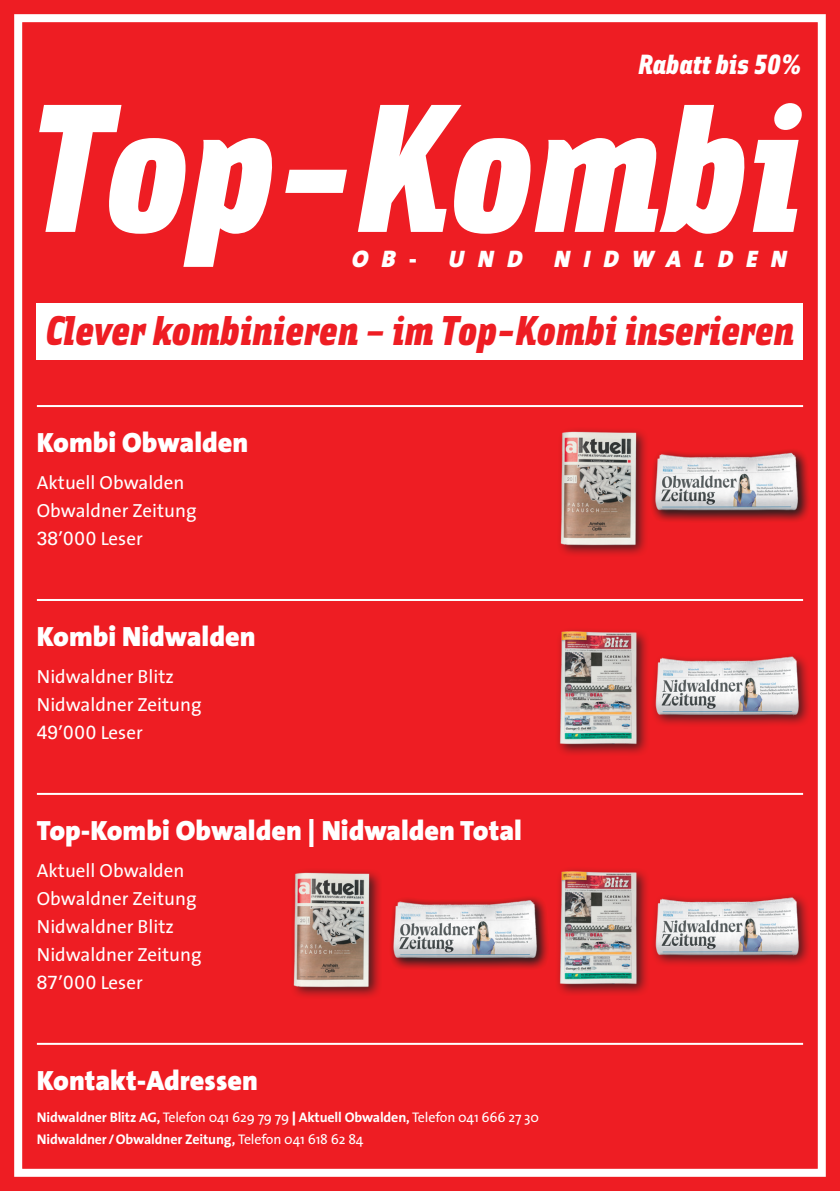
<style>
.page{position:relative;width:840px;height:1191px;background:#fff}
.page>*{position:absolute;margin:0;border:0;box-sizing:border-box;transform-origin:0 0}
.t1{font:italic 184px "Solex Black Lining";color:#fff}
.t2{font:italic 42px "Solex Black Lining";color:#ee1d23}
.t3{font:900 28px "The Sans";color:#fff}
.t4{font:italic 28px "Solex Black Lining";color:#fff}
.t5{font:italic 900 24px "The Sans";letter-spacing:.55em;color:#fff}
.t6{font:19px/28px "The Sans";color:#fff}
.t7{font:19px "Univers LT";letter-spacing:.04em;color:#fff}
.t8{font:700 14px/22px "The Sans";letter-spacing:-.01em;color:#fff}
.s1{font-family:"The Sans"}
.s2{font-weight:400}
.s3{font-weight:900}
</style>
<div class="page">
<div style="left:0;top:0;width:839px;height:1191px;background:#ee1d23"></div>
<hr style="left:37px;top:405px;width:765px;height:2px;background:#fff">
<hr style="left:37px;top:599px;width:765px;height:2px;background:#fff">
<hr style="left:37px;top:793px;width:765px;height:2px;background:#fff">
<hr style="left:37px;top:1042px;width:765px;height:2px;background:#fff">
<div style="left:37px;top:303px;width:765px;height:57px;background:#fff"></div>
<img style="left:653px;top:895px;width:156px;height:70px">
<img style="left:653px;top:655px;width:156px;height:70px">
<img style="left:391px;top:897px;width:157px;height:72px">
<img style="left:652px;top:450px;width:157px;height:72px">
<div style="left:556px;top:426px;width:92px;height:132px;background:#231f20;opacity:.8"></div>
<img style="left:560px;top:431px;width:76px;height:114px">
<div style="left:289px;top:867px;width:93px;height:132px;background:#231f20;opacity:.8"></div>
<img style="left:294px;top:872px;width:76px;height:115px">
<div style="left:554px;top:627px;width:95px;height:129px;background:#231f20;opacity:.8"></div>
<img style="left:559px;top:632px;width:78px;height:113px">
<div style="left:554px;top:866px;width:95px;height:130px;background:#231f20;opacity:.8"></div>
<img style="left:559px;top:871px;width:78px;height:113px">
<div style="left:14px;top:14px;width:811px;height:1162px;border:8px solid #fff"></div>
<h3 class="t4" style="left:637px;top:45px;width:165px">Rabatt bis 50%</h3>
<h1 class="t1" style="left:31px;top:39px;width:773px">Top-Kombi</h1>
<p class="t5" style="left:351px;top:238px;width:67px">OB-</p>
<p class="t5" style="left:448px;top:238px;width:75px">UND</p>
<p class="t5" style="left:553px;top:238px;width:234px">NIDWALDEN</p>
<h2 class="t2" style="left:46px;top:301px;width:750px">Clever kombinieren – im Top-Kombi inserieren</h2>
<h3 class="t3" style="left:37px;top:419px;width:213px">Kombi Obwalden</h3>
<p class="t6" style="left:37px;top:468px;width:161px">Aktuell Obwalden<br>Obwaldner Zeitung</p>
<p class="t7" style="left:37px;top:527px;width:107px">38’000 <span class="s1">Leser</span></p>
<h3 class="t3" style="left:37px;top:613px;width:220px">Kombi Nidwalden</h3>
<p class="t6" style="left:37px;top:662px;width:166px">Nidwaldner Blitz<br>Nidwaldner Zeitung</p>
<p class="t7" style="left:37px;top:721px;width:107px">49’000 <span class="s1">Leser</span></p>
<h3 class="t3" style="left:37px;top:807px;width:486px">Top-Kombi Obwalden | Nidwalden Total</h3>
<p class="t6" style="left:37px;top:855px;width:166px">Aktuell Obwalden<br>Obwaldner Zeitung<br>Nidwaldner Blitz<br>Nidwaldner Zeitung</p>
<p class="t7" style="left:37px;top:971px;width:107px">87’000 <span class="s1">Leser</span></p>
<h3 class="t3" style="left:37px;top:1057px;width:222px">Kontakt-Adressen</h3>
<p class="t8" style="left:37px;top:1105px;width:503px">Nidwaldner Blitz AG, <span class="s2">Telefon 041 629 79 79</span> <span class="s3">|</span> Aktuell Obwalden, <span class="s2">Telefon 041 666 27 30<br></span>Nidwaldner/Obwaldner Zeitung, <span class="s2">Telefon 041 618 62 84</span></p>
</div>
